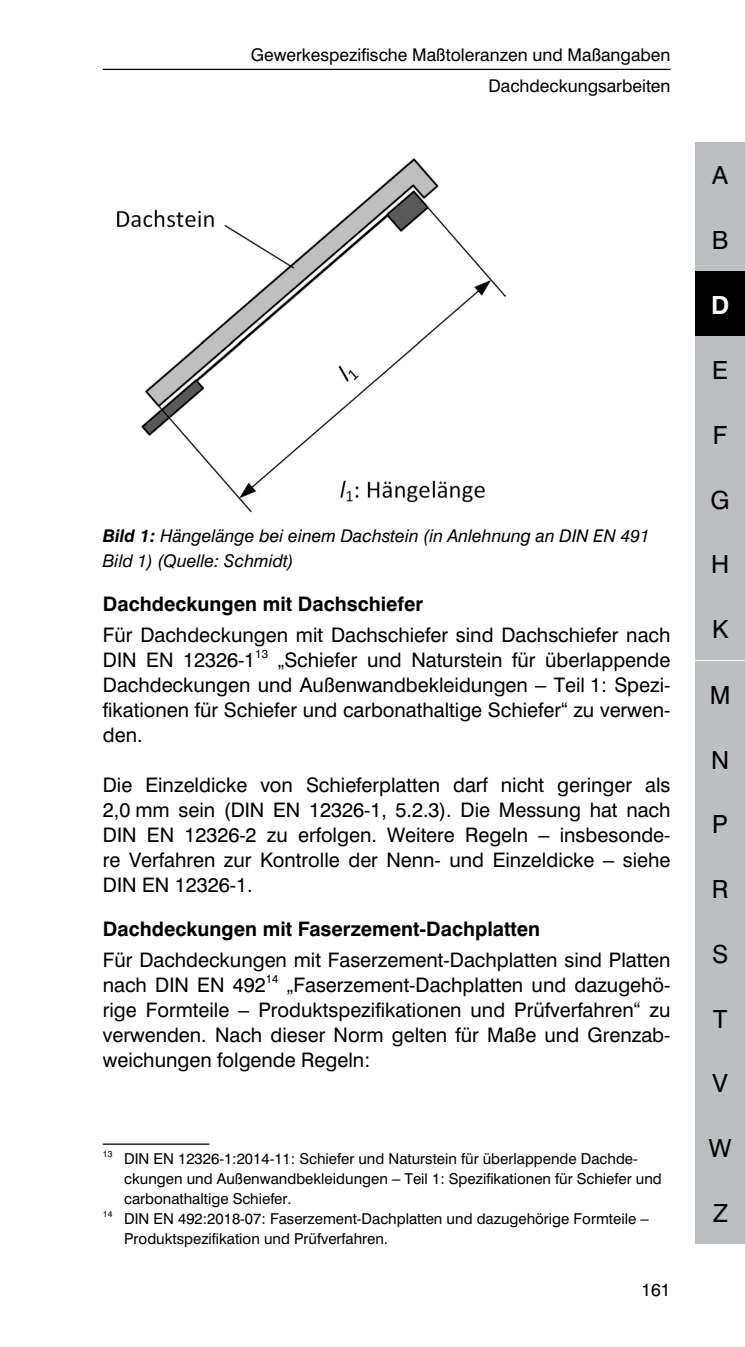
<style>
.page{position:relative;width:745px;height:1347px;background:#fff}
.page>*{position:absolute;margin:0;border:0;box-sizing:border-box;transform-origin:0 0}
.t1{font:25px "A Helvetica";color:#000}
.t2{font:700 25px "A Helvetica";color:#fff}
.t3{font:20px/25px "A Helvetica";color:#000;text-align:justify}
.t4{font:700 20px "A Helvetica";color:#000}
.t5{font:italic 17.5px/25px "A Helvetica";color:#000}
.t6{font:17.5px/30.2px "A Helvetica";color:#000;text-align:right}
.t7{font:15px/20px "A Helvetica";color:#000}
.t8{font:11.75px "A Helvetica";color:#000}
.t9{font:8.75px "A Helvetica";color:#000}
.s1{font-weight:700}
.s2{font-family:"Arial"}
</style>
<div class="page">
<hr style="left:103px;top:69px;width:567px;height:1px;background:#000">
<div style="left:694px;top:142px;width:50px;height:65px;background:#bcbec0"></div>
<div style="left:694px;top:207px;width:50px;height:64px;background:#bcbec0"></div>
<div style="left:694px;top:271px;width:50px;height:65px;background:#000"></div>
<div style="left:694px;top:336px;width:50px;height:65px;background:#bcbec0"></div>
<div style="left:694px;top:401px;width:50px;height:65px;background:#bcbec0"></div>
<div style="left:694px;top:466px;width:50px;height:65px;background:#bcbec0"></div>
<div style="left:694px;top:595px;width:50px;height:65px;background:#bcbec0"></div>
<div style="left:694px;top:855px;width:50px;height:65px;background:#bcbec0"></div>
<div style="left:694px;top:726px;width:50px;height:64px;background:#bcbec0"></div>
<div style="left:694px;top:661px;width:50px;height:65px;background:#bcbec0"></div>
<div style="left:694px;top:790px;width:50px;height:65px;background:#bcbec0"></div>
<div style="left:694px;top:920px;width:50px;height:64px;background:#bcbec0"></div>
<div style="left:694px;top:984px;width:50px;height:65px;background:#bcbec0"></div>
<div style="left:694px;top:1049px;width:50px;height:65px;background:#bcbec0"></div>
<div style="left:694px;top:1114px;width:50px;height:65px;background:#bcbec0"></div>
<div style="left:694px;top:1179px;width:50px;height:65px;background:#bcbec0"></div>
<div style="left:694px;top:530px;width:50px;height:65px;background:#bcbec0"></div>
<img style="left:116px;top:158px;width:389px;height:355px">
<hr style="left:103px;top:1143px;width:106px;height:1px;background:#000">
<p class="t6" style="left:250px;top:39px;width:421px">Gewerkespezifische Maßtoleranzen und Maßangaben<br>Dachdeckungsarbeiten</p>
<p class="t5" style="left:103px;top:522px;width:548px"><span class="s1">Bild 1:</span> Hängelänge bei einem Dachstein (in Anlehnung an DIN EN 491<br>Bild 1) (Quelle: Schmidt)</p>
<p class="t4" style="left:103px;top:589px;width:321px">Dachdeckungen mit Dachschiefer</p>
<p class="t3" style="left:103px;top:621px;width:568px">Für Dachdeckungen mit Dachschiefer sind Dachschiefer nach<br>DIN EN 12326-1<sup>13</sup></p>
<p class="t3" style="left:103px;top:646px;width:568px;text-indent:175px"><span class="s2">„</span>Schiefer und Naturstein für überlappende Dachdeckungen und Außenwandbekleidungen <span class="s2">–</span> Teil 1: Spezi&shy;fikationen für Schiefer und carbonathaltige Schiefer<span class="s2">“</span> zu verwen&shy;den.</p>
<p class="t3" style="left:103px;top:771px;width:569px">Die Einzeldicke von Schieferplatten darf nicht geringer als 2,0 mm sein (DIN EN 12326-1, 5.2.3). Die Messung hat nach DIN EN 12326-2 zu erfolgen. Weitere Regeln <span class="s2">–</span> insbesonde&shy;re Verfahren zur Kontrolle der Nenn- und Einzeldicke <span class="s2">–</span> siehe DIN EN 12326-1.</p>
<p class="t4" style="left:103px;top:914px;width:438px">Dachdeckungen mit Faserzement-Dachplatten</p>
<p class="t3" style="left:103px;top:946px;width:568px">Für Dachdeckungen mit Faserzement-Dachplatten sind Platten nach DIN EN 492</p>
<p class="t8" style="left:265px;top:970px;width:14px">14</p>
<p class="t3" style="left:103px;top:971px;width:569px;text-indent:184px"><span class="s2">„</span>Faserzement-Dachplatten und dazugehö&shy;rige Formteile <span class="s2">–</span> Produktspezifikationen und Prüfverfahren<span class="s2">“</span> zu verwenden. Nach dieser Norm gelten für Maße und Grenzab&shy;weichungen folgende Regeln:</p>
<p class="t7" style="left:124px;top:1147px;width:538px;text-indent:-21px"><sup>13</sup> DIN EN 12326-1:2014-11: Schiefer und Naturstein für überlappende Dachde&shy;ckungen und Außenwandbekleidungen <span class="s2">–</span> Teil 1: Spezifikationen für Schiefer und carbonathaltige Schiefer.</p>
<p class="t9" style="left:103px;top:1208px;width:11px">14</p>
<p class="t7" style="left:124px;top:1207px;width:525px">DIN EN 492:2018-07: Faserzement-Dachplatten und dazugehörige Formteile <span class="s2">–<br></span>Produktspezifikation und Prüfverfahren.</p>
<p class="t6" style="left:641px;top:1273px;width:30px">161</p>
<p class="t1" style="left:711px;top:158px;width:17px">A</p>
<p class="t1" style="left:711px;top:222px;width:18px">B</p>
<p class="t2" style="left:710px;top:287px;width:20px">D</p>
<p class="t1" style="left:711px;top:352px;width:17px">E</p>
<p class="t1" style="left:712px;top:417px;width:16px">F</p>
<p class="t1" style="left:710px;top:482px;width:21px">G</p>
<p class="t1" style="left:710px;top:546px;width:20px">H</p>
<p class="t1" style="left:711px;top:611px;width:17px">K</p>
<p class="t1" style="left:709px;top:677px;width:22px">M</p>
<p class="t1" style="left:710px;top:741px;width:20px">N</p>
<p class="t1" style="left:711px;top:806px;width:17px">P</p>
<p class="t1" style="left:711px;top:871px;width:18px">R</p>
<p class="t1" style="left:711px;top:936px;width:18px">S</p>
<p class="t1" style="left:712px;top:1000px;width:16px">T</p>
<p class="t1" style="left:712px;top:1065px;width:17px">V</p>
<p class="t1" style="left:708px;top:1130px;width:24px">W</p>
<p class="t1" style="left:712px;top:1195px;width:16px">Z</p>
</div>
